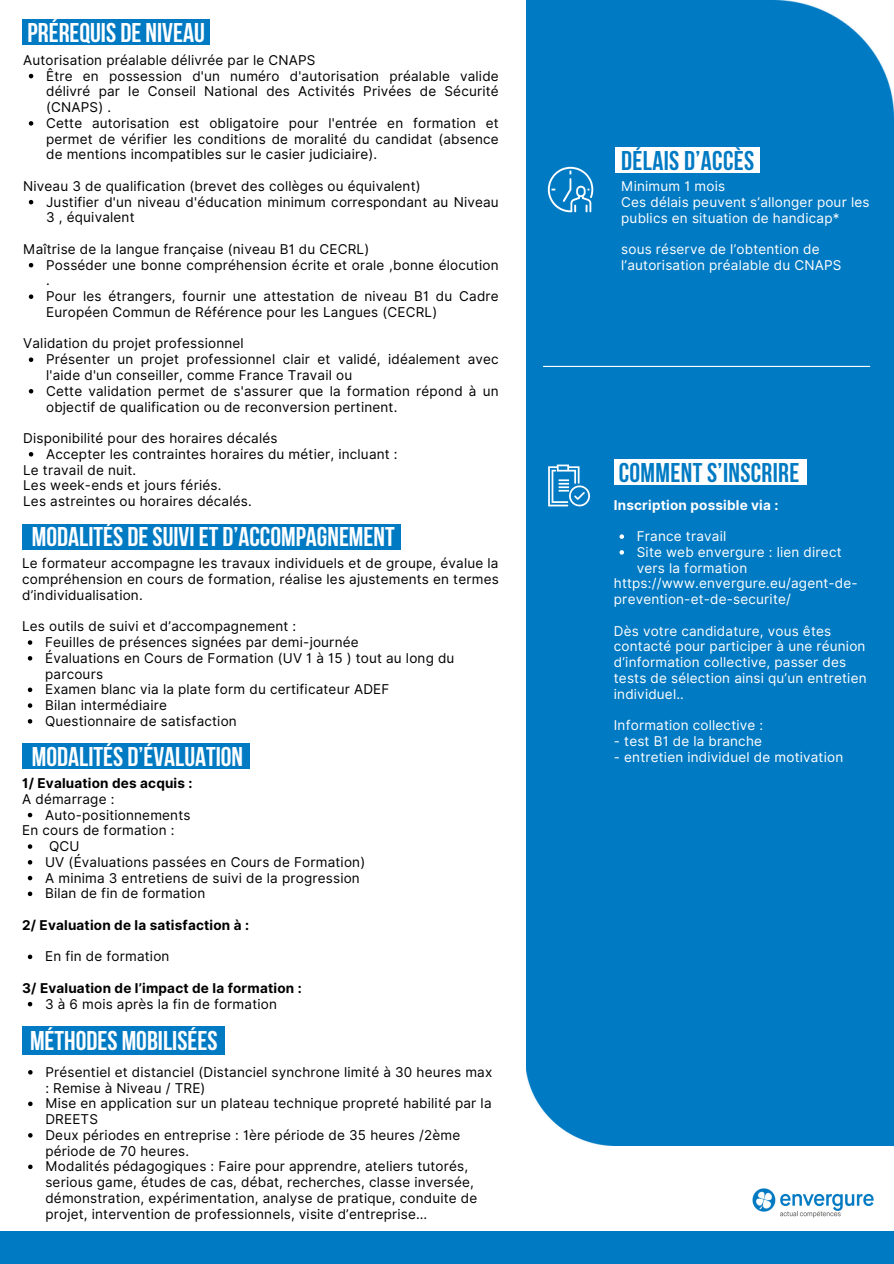
<style>
.page{position:relative;width:894px;height:1264px;background:#fff}
.page>*{position:absolute;margin:0;border:0;box-sizing:border-box;transform-origin:0 0}
.t1{font:700 27px "Bebas Neue";color:#fff}
.t2{font:700 27px "Bebas Neue";letter-spacing:.015em;color:#007ac3}
.t3{font:13.5px/15.8px "Inter";letter-spacing:.015em;color:#000}
.t4{font:13.5px/15.8px "Inter";letter-spacing:.015em;color:#fff}
.t5{font:700 13.5px "Inter";letter-spacing:.015em;color:#000}
.t6{font:700 13.5px "Inter";letter-spacing:.015em;color:#fff}
</style>
<div class="page">
<div style="left:525px;top:0;width:368px;height:1145px;background:#007ac3"></div>
<div style="left:22px;top:20px;width:187px;height:25px;background:#007ac3"></div>
<svg style="left:29px;top:74px;width:4px;height:4px"></svg>
<svg style="left:29px;top:121px;width:4px;height:5px"></svg>
<svg style="left:29px;top:200px;width:4px;height:4px"></svg>
<svg style="left:29px;top:263px;width:4px;height:4px"></svg>
<svg style="left:29px;top:294px;width:4px;height:5px"></svg>
<svg style="left:29px;top:357px;width:4px;height:5px"></svg>
<svg style="left:29px;top:389px;width:4px;height:4px"></svg>
<svg style="left:29px;top:452px;width:4px;height:4px"></svg>
<div style="left:0;top:1230px;width:893px;height:33px;background:#007ac3"></div>
<img style="left:525px;top:1057px;width:79px;height:88px">
<div style="left:614px;top:147px;width:145px;height:26px;background:#fff"></div>
<svg style="left:547px;top:167px;width:46px;height:45px"></svg>
<hr style="left:543px;top:366px;width:326px;height:1px;background:#fff">
<img style="left:776px;top:0;width:117px;height:105px">
<div style="left:613px;top:459px;width:193px;height:25px;background:#fff"></div>
<svg style="left:548px;top:464px;width:42px;height:42px"></svg>
<svg style="left:619px;top:534px;width:5px;height:5px"></svg>
<svg style="left:619px;top:550px;width:5px;height:4px"></svg>
<img style="left:752px;top:1188px;width:122px;height:30px">
<div style="left:22px;top:524px;width:378px;height:25px;background:#007ac3"></div>
<svg style="left:28px;top:640px;width:4px;height:4px"></svg>
<svg style="left:28px;top:656px;width:4px;height:4px"></svg>
<svg style="left:28px;top:687px;width:4px;height:5px"></svg>
<svg style="left:28px;top:703px;width:4px;height:4px"></svg>
<svg style="left:28px;top:719px;width:4px;height:4px"></svg>
<div style="left:22px;top:744px;width:227px;height:25px;background:#007ac3"></div>
<svg style="left:28px;top:812px;width:4px;height:5px"></svg>
<svg style="left:28px;top:844px;width:4px;height:4px"></svg>
<svg style="left:28px;top:860px;width:4px;height:4px"></svg>
<svg style="left:28px;top:875px;width:4px;height:5px"></svg>
<svg style="left:28px;top:891px;width:4px;height:5px"></svg>
<svg style="left:28px;top:954px;width:4px;height:5px"></svg>
<svg style="left:28px;top:1001px;width:4px;height:5px"></svg>
<svg style="left:28px;top:1070px;width:5px;height:4px"></svg>
<svg style="left:28px;top:1101px;width:5px;height:5px"></svg>
<svg style="left:28px;top:1133px;width:5px;height:4px"></svg>
<svg style="left:28px;top:1164px;width:5px;height:5px"></svg>
<div style="left:22px;top:1026px;width:203px;height:28px;background:#007ac3"></div>
<h1 class="t1" style="left:28px;top:18px;width:179px">PRÉREQUIS DE NIVEAU</h1>
<p class="t3" style="left:46px;top:52px;width:454px;text-indent:-23px">Autorisation préalable délivrée par le CNAPS<br>Être en possession d'un numéro d'autorisation préalable valide délivré par le Conseil National des Activités Privées de Sécurité (CNAPS) .<br>Cette autorisation est obligatoire pour l'entrée en formation et permet de vérifier les conditions de moralité du candidat (absence de mentions incompatibles sur le casier judiciaire).</p>
<p class="t3" style="left:46px;top:178px;width:454px;text-indent:-23px">Niveau 3 de qualification (brevet des collèges ou équivalent)<br>Justifier d'un niveau d'éducation minimum correspondant au Niveau<br>3 , équivalent</p>
<p class="t3" style="left:46px;top:241px;width:454px;text-indent:-23px">Maîtrise de la langue française (niveau B1 du CECRL)<br>Posséder une bonne compréhension écrite et orale ,bonne élocution .<br>Pour les étrangers, fournir une attestation de niveau B1 du Cadre Européen Commun de Référence pour les Langues (CECRL)</p>
<p class="t3" style="left:46px;top:336px;width:454px;text-indent:-23px">Validation du projet professionnel<br>Présenter un projet professionnel clair et validé, idéalement avec l'aide d'un conseiller, comme France Travail ou<br>Cette validation permet de s'assurer que la formation répond à un objectif de qualification ou de reconversion pertinent.</p>
<p class="t3" style="left:23px;top:430px;width:256px">Disponibilité pour des horaires décalés</p>
<p class="t3" style="left:46px;top:446px;width:353px">Accepter les contraintes horaires du métier, incluant :</p>
<p class="t3" style="left:23px;top:462px;width:115px">Le travail de nuit.</p>
<p class="t3" style="left:23px;top:477px;width:200px">Les week-ends et jours fériés.</p>
<p class="t3" style="left:23px;top:493px;width:230px">Les astreintes ou horaires décalés.</p>
<h1 class="t1" style="left:32px;top:522px;width:364px">MODALITÉS DE SUIVI ET D’ACCOMPAGNEMENT</h1>
<p class="t3" style="left:22px;top:555px;width:478px;text-align:justify">Le formateur accompagne les travaux individuels et de groupe, évalue la compréhension en cours de formation, réalise les ajustements en termes d’individualisation.</p>
<p class="t3" style="left:45px;top:618px;width:411px;text-indent:-23px">Les outils de suivi et d’accompagnement :<br>Feuilles de présences signées par demi-journée<br>Évaluations en Cours de Formation (UV 1 à 15 ) tout au long du parcours<br>Examen blanc via la plate form du certificateur ADEF<br>Bilan intermédiaire<br>Questionnaire de satisfaction</p>
<h1 class="t1" style="left:32px;top:741px;width:213px">MODALITÉS D’ÉVALUATION</h1>
<p class="t5" style="left:22px;top:773px;width:172px">1/ Evaluation des acquis :</p>
<p class="t3" style="left:22px;top:791px;width:94px">A démarrage :</p>
<p class="t3" style="left:45px;top:807px;width:147px">Auto-positionnements</p>
<p class="t3" style="left:22px;top:822px;width:154px">En cours de formation :</p>
<p class="t3" style="left:49px;top:838px;width:32px">QCU</p>
<p class="t3" style="left:45px;top:854px;width:321px">UV (Évaluations passées en Cours de Formation)</p>
<p class="t3" style="left:45px;top:870px;width:316px">A minima 3 entretiens de suivi de la progression</p>
<p class="t3" style="left:45px;top:885px;width:162px">Bilan de fin de formation</p>
<p class="t5" style="left:22px;top:915px;width:228px">2/ Evaluation de la satisfaction à :</p>
<p class="t3" style="left:45px;top:948px;width:126px">En fin de formation</p>
<p class="t5" style="left:22px;top:978px;width:281px">3/ Evaluation de l’impact de la formation :</p>
<p class="t3" style="left:45px;top:996px;width:233px">3 à 6 mois après la fin de formation</p>
<h1 class="t1" style="left:30px;top:1026px;width:189px">MÉTHODES MOBILISÉES</h1>
<p class="t3" style="left:45px;top:1064px;width:448px">Présentiel et distanciel (Distanciel synchrone limité à 30 heures max : Remise à Niveau / TRE)<br>Mise en application sur un plateau technique propreté habilité par la DREETS<br>Deux périodes en entreprise : 1ère période de 35 heures /2ème période de 70 heures.<br>Modalités pédagogiques : Faire pour apprendre, ateliers tutorés, serious game, études de cas, débat, recherches, classe inversée, démonstration, expérimentation, analyse de pratique, conduite de projet, intervention de professionnels, visite d’entreprise…</p>
<h1 class="t2" style="left:621px;top:146px;width:134px">DÉLAIS D’ACCÈS</h1>
<p class="t4" style="left:621px;top:179px;width:250px">Minimum 1 mois<br>Ces délais peuvent s’allonger pour les publics en situation de handicap*</p>
<p class="t4" style="left:621px;top:242px;width:222px">sous réserve de l’obtention de l’autorisation préalable du CNAPS</p>
<h1 class="t2" style="left:618px;top:457px;width:182px">COMMENT S’INSCRIRE</h1>
<p class="t6" style="left:613px;top:495px;width:166px">Inscription possible via :</p>
<p class="t4" style="left:636px;top:528px;width:91px">France travail</p>
<p class="t4" style="left:636px;top:544px;width:206px">Site web envergure : lien direct</p>
<p class="t4" style="left:636px;top:560px;width:112px">vers la formation</p>
<p class="t4" style="left:613px;top:575px;width:245px">https://www.envergure.eu/agent-de-</p>
<p class="t4" style="left:613px;top:591px;width:178px">prevention-et-de-securite/</p>
<p class="t4" style="left:613px;top:623px;width:254px">Dès votre candidature, vous êtes contacté pour participer à une réunion d’information collective, passer des tests de sélection ainsi qu’un entretien individuel..</p>
<p class="t4" style="left:613px;top:717px;width:151px">Information collective :</p>
<p class="t4" style="left:613px;top:733px;width:150px">- test B1 de la branche</p>
<p class="t4" style="left:613px;top:749px;width:231px">- entretien individuel de motivation</p>
</div>
